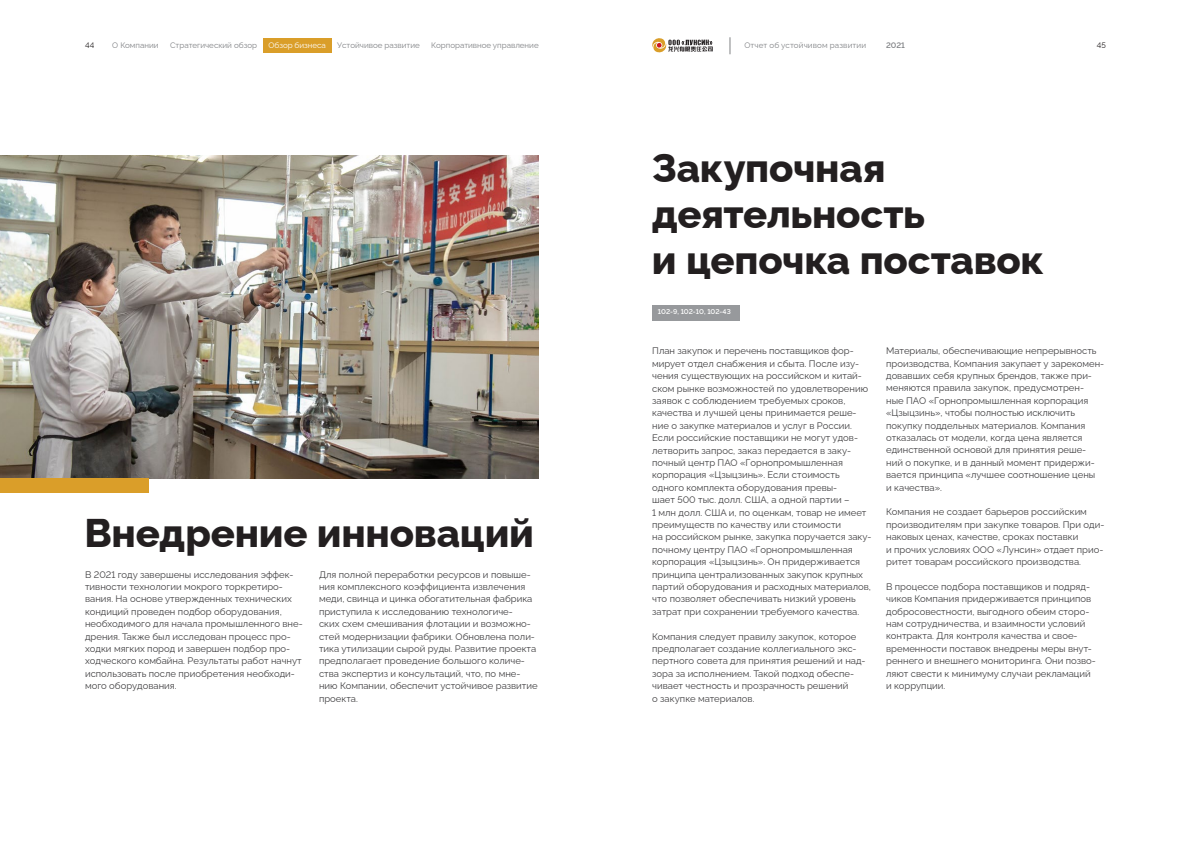
<style>
.page{position:relative;width:1191px;height:842px;background:#fff}
.page>*{position:absolute;margin:0;border:0;box-sizing:border-box;transform-origin:0 0}
.t1{font:800 40px/46px "Raleway";letter-spacing:-.01em;color:#231f20}
.t2{font:9.5px/12.4px "Raleway";color:#414042}
.t3{font:8px "Raleway";color:#808285}
.t4{font:8px "Raleway";letter-spacing:.02em;color:#808285}
.t5{font:8px "Raleway";color:#fff}
.t6{font:8px "Raleway";color:#231f20}
.t7{font:600 8px "Raleway";color:#808285}
.t8{font:600 7px "Raleway";color:#fff}
</style>
<div class="page">
<div style="left:652px;top:305px;width:88px;height:15px;background:#97999c"></div>
<img style="left:0;top:156px;width:539px;height:322px">
<div style="left:0;top:478px;width:149px;height:14px;background:#da9e29"></div>
<div style="left:263px;top:38px;width:69px;height:14px;background:#da9e29"></div>
<svg style="left:729px;top:37px;width:1px;height:17px"></svg>
<svg style="left:652px;top:38px;width:61px;height:15px"></svg>
<p class="t6" style="left:85px;top:38px;width:11px">44</p>
<p class="t3" style="left:112px;top:38px;width:48px">О Компании</p>
<p class="t3" style="left:170px;top:38px;width:88px">Стратегический обзор</p>
<p class="t5" style="left:268px;top:38px;width:59px">Обзор бизнеса</p>
<p class="t3" style="left:337px;top:38px;width:84px">Устойчивое развитие</p>
<p class="t3" style="left:431px;top:38px;width:109px">Корпоративное управление</p>
<p class="t4" style="left:744px;top:38px;width:123px">Отчет об устойчивом развитии</p>
<p class="t7" style="left:886px;top:38px;width:20px">2021</p>
<p class="t6" style="left:1097px;top:38px;width:10px">45</p>
<h1 class="t1" style="left:84px;top:505px;width:451px">Внедрение инноваций</h1>
<p class="t2" style="left:85px;top:567px;width:219px">В 2021 году завершены исследования эффек&shy;тивности технологии мокрого торкретиро&shy;вания. На основе утвержденных технических кондиций проведен подбор оборудования, необходимого для начала промышленного вне&shy;дрения. Также был исследован процесс про&shy;ходки мягких пород и завершен подбор про&shy;ходческого комбайна. Результаты работ начнут использовать после приобретения необходи&shy;мого оборудования.</p>
<p class="t2" style="left:319px;top:567px;width:220px">Для полной переработки ресурсов и повыше&shy;ния комплексного коэффициента извлечения меди, свинца и цинка обогатительная фабрика приступила к исследованию технологиче-<br>ских схем смешивания флотации и возможно&shy;стей модернизации фабрики. Обновлена поли&shy;тика утилизации сырой руды. Развитие проекта предполагает проведение большого количе&shy;ства экспертиз и консультаций, что, по мне&shy;нию Компании, обеспечит устойчивое развитие проекта.</p>
<h1 class="t1" style="left:652px;top:141px;width:394px">Закупочная деятельность<br>и цепочка поставок</h1>
<p class="t8" style="left:658px;top:306px;width:74px">102-9, 102-10, 102-43</p>
<p class="t2" style="left:652px;top:344px;width:221px">План закупок и перечень поставщиков фор&shy;мирует отдел снабжения и сбыта. После изу&shy;чения существующих на российском и китай&shy;ском рынке возможностей по удовлетворению заявок с соблюдением требуемых сроков, качества и лучшей цены принимается реше&shy;ние о закупке материалов и услуг в России.<br>Если российские поставщики не могут удов&shy;летворить запрос, заказ передается в заку&shy;почный центр ПАО «Горнопромышленная корпорация «Цзыцзинь». Если стоимость одного комплекта оборудования превы-<br>шает 500 тыс. долл. США, а одной партии –<br>1 млн долл. США и, по оценкам, товар не имеет преимуществ по качеству или стоимости<br>на российском рынке, закупка поручается заку&shy;почному центру ПАО «Горнопромышленная корпорация «Цзыцзинь». Он придерживается принципа централизованных закупок крупных партий оборудования и расходных материалов, что позволяет обеспечивать низкий уровень затрат при сохранении требуемого качества.</p>
<p class="t2" style="left:652px;top:629px;width:215px">Компания следует правилу закупок, которое предполагает создание коллегиального экс&shy;пертного совета для принятия решений и над&shy;зора за исполнением. Такой подход обеспе&shy;чивает честность и прозрачность решений<br>о закупке материалов.</p>
<p class="t2" style="left:886px;top:344px;width:220px">Материалы, обеспечивающие непрерывность производства, Компания закупает у зарекомен&shy;довавших себя крупных брендов, также при&shy;меняются правила закупок, предусмотрен-<br>ные ПАО «Горнопромышленная корпорация «Цзыцзинь», чтобы полностью исключить покупку поддельных материалов. Компания отказалась от модели, когда цена является единственной основой для принятия реше&shy;ний о покупке, и в данный момент придержи&shy;вается принципа «лучшее соотношение цены<br>и качества».</p>
<p class="t2" style="left:886px;top:505px;width:220px">Компания не создает барьеров российским производителям при закупке товаров. При оди&shy;наковых ценах, качестве, сроках поставки<br>и прочих условиях ООО «Лунсин» отдает прио&shy;ритет товарам российского производства.</p>
<p class="t2" style="left:886px;top:579px;width:211px">В процессе подбора поставщиков и подряд&shy;чиков Компания придерживается принципов добросовестности, выгодного обеим сторо&shy;нам сотрудничества, и взаимности условий контракта. Для контроля качества и свое&shy;временности поставок внедрены меры внут&shy;реннего и внешнего мониторинга. Они позво&shy;ляют свести к минимуму случаи рекламаций и коррупции.</p>
</div>
